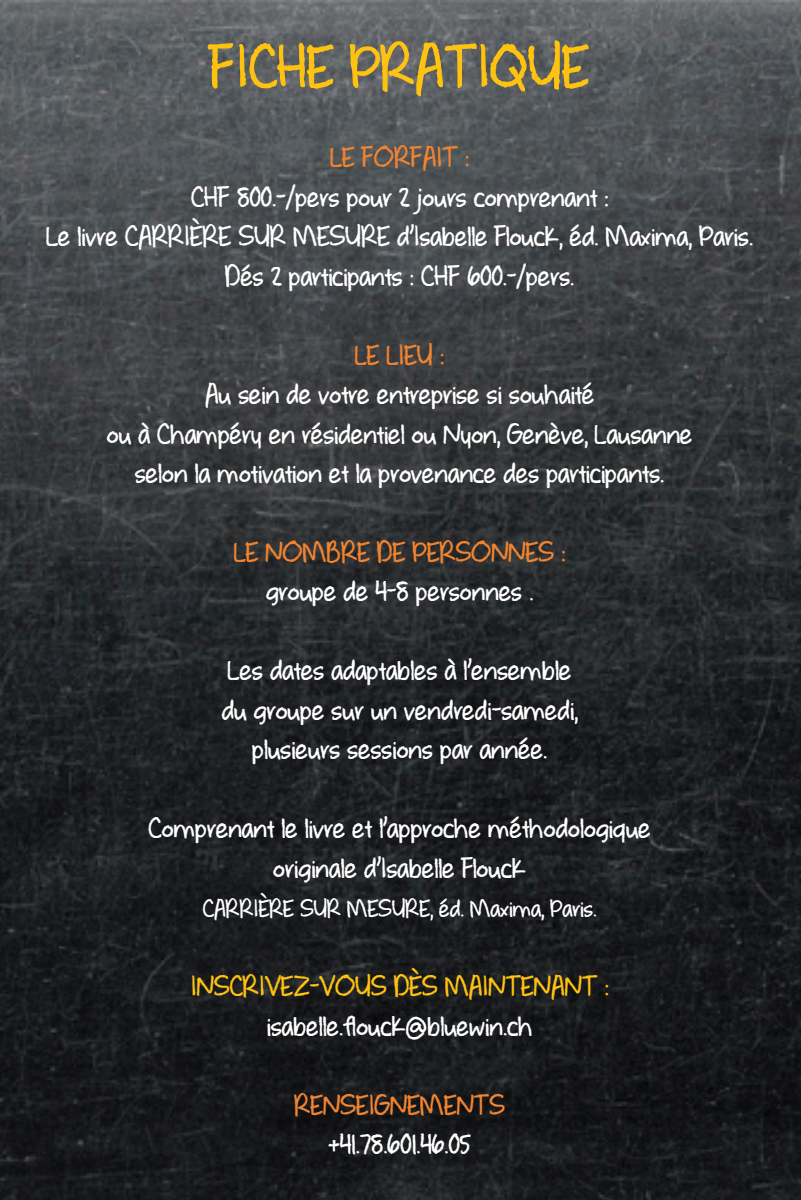
<style>
.page{position:relative;width:801px;height:1200px;background:#fff}
.page>*{position:absolute;margin:0;border:0;box-sizing:border-box;transform-origin:0 0}
.t1{font:700 70.62px "whateverittakes";color:#fec210}
.t2{font:700 32.88px/39.5px "whateverittakes";color:#fff;text-align:center}
.t3{font:700 32.88px "whateverittakes";color:#f18430}
.t4{font:700 32.88px "whateverittakes";color:#fec210}
.t5{font:700 28.25px "whateverittakes";color:#fff}
</style>
<div class="page">
<img style="left:0;top:0;width:800px;height:1200px">
<h1 class="t1" style="left:210px;top:24px;width:381px">Fiche pratique</h1>
<p class="t3" style="left:330px;top:137px;width:140px">Le forfait :</p>
<p class="t2" style="left:191px;top:176px;width:419px">CHF 800.-/pers pour 2 jours comprenant :</p>
<p class="t2" style="left:47px;top:216px;width:95px">Le livre CARR</p>
<p class="t2" style="left:225px;top:216px;width:529px;text-align:left;text-indent:-41px">IèRE SUR MESURE d’Isabelle Flouck, éd. Maxima, Paris.<br>Dés 2 participants : CHF 600.-/pers.</p>
<p class="t3" style="left:355px;top:335px;width:90px">Le lieu :</p>
<p class="t2" style="left:107px;top:374px;width:587px">Au sein de votre entreprise si souhaité<br>ou à Champéry en résidentiel ou Nyon, Genève, Lausanne selon la motivation et la provenance des participants.</p>
<p class="t3" style="left:234px;top:532px;width:333px">Le nombre de personnes :</p>
<p class="t2" style="left:266px;top:571px;width:269px">groupe de 4-8 personnes .</p>
<p class="t2" style="left:222px;top:650px;width:357px">Les dates adaptables à l’ensemble du groupe sur un vendredi-samedi, plusieurs sessions par année.</p>
<p class="t2" style="left:149px;top:808px;width:503px">Comprenant le livre et l’approche méthodologique originale d’Isabelle Flouck</p>
<p class="t5" style="left:203px;top:892px;width:395px">CARRIèRE SUR MESURE, éd. Maxima, Paris.</p>
<p class="t4" style="left:191px;top:966px;width:419px">Inscrivez-vous dès maintenant :</p>
<p class="t2" style="left:267px;top:1005px;width:267px">isabelle.flouck@bluewin.ch</p>
<p class="t3" style="left:294px;top:1085px;width:207px">Renseignements</p>
<p class="t2" style="left:329px;top:1124px;width:143px">+41.78.601.46.05</p>
</div>
